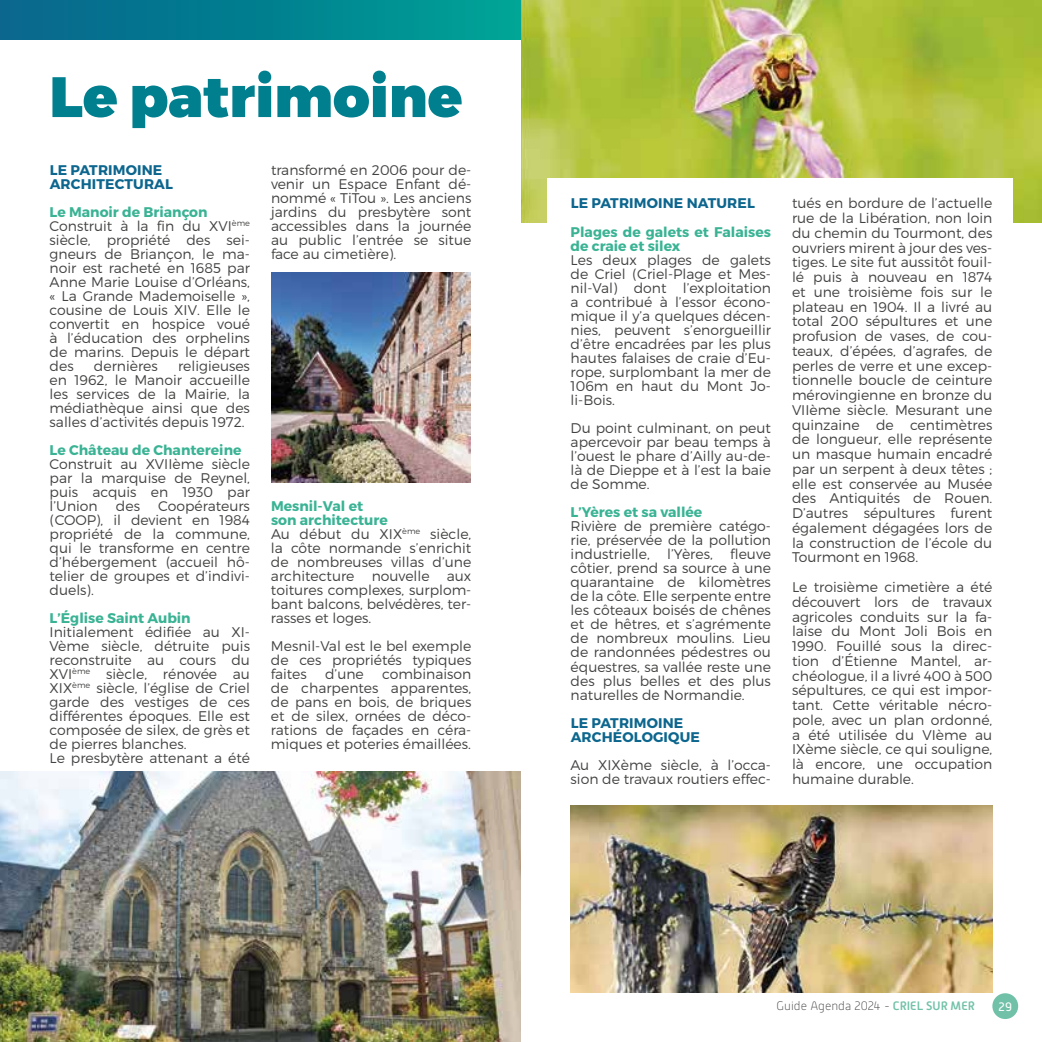
<style>
.page{position:relative;width:1042px;height:1042px;background:#fff}
.page>*{position:absolute;margin:0;border:0;box-sizing:border-box;transform-origin:0 0}
.t1{font:900 56.88px "Montserrat";color:#007f8f}
.t2{font:300 14px/14px "Montserrat";color:#424241;text-align:justify}
.t3{font:700 14px/14px "Montserrat";color:#3ab394}
.t4{font:700 14px/14px "Montserrat";letter-spacing:.01em;color:#0d668e}
.t5{font:100 12.25px "Alwyn New";color:#424241}
.t6{font:12.25px "Alwyn New";color:#fff}
.s1{font-weight:700;color:#3ab394}
.s2{font-weight:500;color:#71c1a8}
</style>
<div class="page">
<div style="left:992px;top:993px;width:26px;height:26px;background:#71c1a8;border-radius:50%"></div>
<svg style="left:0;top:0;width:521px;height:40px;background:#028291"></svg>
<img style="left:0;top:771px;width:521px;height:271px">
<img style="left:570px;top:805px;width:422px;height:187px">
<img style="left:521px;top:0;width:521px;height:223px">
<div style="left:547px;top:179px;width:465px;height:116px;background:#fff"></div>
<img style="left:272px;top:273px;width:198px;height:209px">
<h1 class="t1" style="left:50px;top:61px;width:414px">Le patrimoine</h1>
<p class="t4" style="left:50px;top:163px;width:125px">LE PATRIMOINE<br>ARCHITECTURAL</p>
<p class="t2" style="left:50px;top:204px;width:202px;text-align:left"><span class="s1">Le Manoir de Briançon<br></span>Construit à la fin du XVI<sup>ème </sup>siècle, propriété des sei&shy;gneurs de Briançon, le ma&shy;noir est racheté en 1685 par<br>Anne Marie Louise d’Orléans, « La Grande Mademoiselle », cousine de Louis XIV. Elle le convertit en hospice voué à l’éducation des orphelins de marins. Depuis le départ des</p>
<p class="t2" style="left:271px;top:162px;width:202px">transformé en 2006 pour de&shy;venir un Espace Enfant dé&shy;nommé « TiTou ». Les anciens jardins du presbytère sont accessibles dans la journée au public l’entrée se situe face au cimetière).</p>
<p class="t2" style="left:94px;top:358px;width:65px">dernières</p>
<p class="t2" style="left:50px;top:358px;width:202px;text-indent:128px">religieuses en 1962, le Manoir accueille les services de la Mairie, la médiathèque ainsi que des salles d’activités depuis 1972.</p>
<p class="t3" style="left:50px;top:443px;width:193px">Le Château de Chantereine</p>
<p class="t2" style="left:50px;top:456px;width:202px">Construit au XVIIème siècle par la marquise de Reynel, puis acquis en 1930 par l’Union</p>
<p class="t2" style="left:271px;top:498px;width:202px;text-align:left"><span class="s1">Mesnil-Val et<br>son architecture<br></span>Au début du XIX<sup>ème</sup> siècle, la côte normande s’enrichit de nombreuses villas d’une architecture nouvelle aux toitures complexes, surplom&shy;bant balcons, belvédères, ter&shy;rasses et loges.</p>
<p class="t2" style="left:271px;top:638px;width:202px">Mesnil-Val est le bel exemple de ces propriétés typiques faites</p>
<p class="t2" style="left:50px;top:498px;width:202px;text-indent:109px">Coopérateurs (COOP), il devient en 1984 propriété de la commune, qui le transforme en centre d’hébergement (accueil hô&shy;telier de groupes et d’indivi&shy;duels).</p>
<p class="t3" style="left:50px;top:611px;width:143px">L’Église Saint Aubin</p>
<p class="t2" style="left:50px;top:624px;width:202px;text-align:left">Initialement édifiée au XI-<br>Vème siècle, détruite puis reconstruite au cours du<br>XVI<sup>ème</sup> siècle, rénovée au<br>XIX<sup>ème</sup> siècle, l’église de Criel garde des vestiges de ces différentes époques. Elle est composée de silex, de grès et de pierres blanches.<br>Le presbytère attenant a été</p>
<p class="t2" style="left:116px;top:498px;width:26px">des</p>
<p class="t2" style="left:271px;top:666px;width:202px;text-indent:111px">combinaison de charpentes apparentes, de pans en bois, de briques et de silex, ornées de déco&shy;rations de façades en céra&shy;miques et poteries émaillées.</p>
<p class="t2" style="left:325px;top:666px;width:40px">d’une</p>
<p class="t4" style="left:571px;top:197px;width:186px">LE PATRIMOINE NATUREL</p>
<p class="t3" style="left:570px;top:225px;width:202px">Plages de galets et Falaises de craie et silex</p>
<p class="t2" style="left:570px;top:252px;width:202px">Les deux plages de galets de Criel (Criel-Plage et Mes&shy;nil-Val) dont l’exploitation a contribué à l’essor écono&shy;mique il y’a quelques décen&shy;nies, peuvent s’enorgueillir d’être encadrées par les plus hautes falaises de craie d’Eu&shy;rope, surplombant la mer de 106m en haut du Mont Jo&shy;li-Bois.</p>
<p class="t2" style="left:570px;top:421px;width:202px">Du point culminant, on peut apercevoir par beau temps à l’ouest le phare d’Ailly au-de&shy;là de Dieppe et à l’est la baie de Somme.</p>
<p class="t3" style="left:570px;top:505px;width:133px">L’Yères et sa vallée</p>
<p class="t2" style="left:570px;top:519px;width:202px">Rivière de première catégo&shy;rie, préservée de la pollution industrielle, l’Yères, fleuve côtier, prend sa source à une quarantaine de kilomètres de la côte. Elle serpente entre les côteaux boisés de chênes et de hêtres, et s’agrémente de nombreux moulins. Lieu de randonnées pédestres ou équestres, sa vallée reste une des plus belles et des plus naturelles de Normandie.</p>
<p class="t4" style="left:571px;top:716px;width:131px">LE PATRIMOINE<br>ARCHÉOLOGIQUE</p>
<p class="t2" style="left:570px;top:757px;width:202px">Au XIXème siècle, à l’occa&shy;sion de travaux routiers effec-</p>
<p class="t2" style="left:792px;top:196px;width:202px;line-height:14.7px">tués en bordure de l’actuelle rue de la Libération, non loin du chemin du Tourmont, des ouvriers mirent à jour des ves&shy;tiges. Le site fut aussitôt fouil&shy;lé puis à nouveau en 1874 et une troisième fois sur le plateau en 1904. Il a livré au total 200 sépultures et une profusion de vases, de cou&shy;teaux, d’épées, d’agrafes, de perles de verre et une excep&shy;tionnelle boucle de ceinture mérovingienne en bronze du VIIème siècle. Mesurant une quinzaine de centimètres de longueur, elle représente un masque humain encadré par un serpent à deux têtes ; elle est conservée au Musée des Antiquités de Rouen.<br>D’autres sépultures furent également dégagées lors de la construction de l’école du Tourmont en 1968.</p>
<p class="t2" style="left:792px;top:579px;width:202px;line-height:14.7px">Le troisième cimetière a été découvert lors de travaux agricoles conduits sur la fa&shy;laise du Mont Joli Bois en 1990. Fouillé sous la direc&shy;tion d’Étienne Mantel, ar&shy;chéologue, il a livré 400 à 500 sépultures, ce qui est impor&shy;tant. Cette véritable nécro&shy;pole, avec un plan ordonné, a été utilisée du VIème au IXème siècle, ce qui souligne, là encore, une occupation humaine durable.</p>
<p class="t5" style="left:776px;top:999px;width:200px">Guide Agenda 2024 - <span class="s2">CRIEL SUR MER</span></p>
<p class="t6" style="left:998px;top:999px;width:15px">29</p>
</div>
